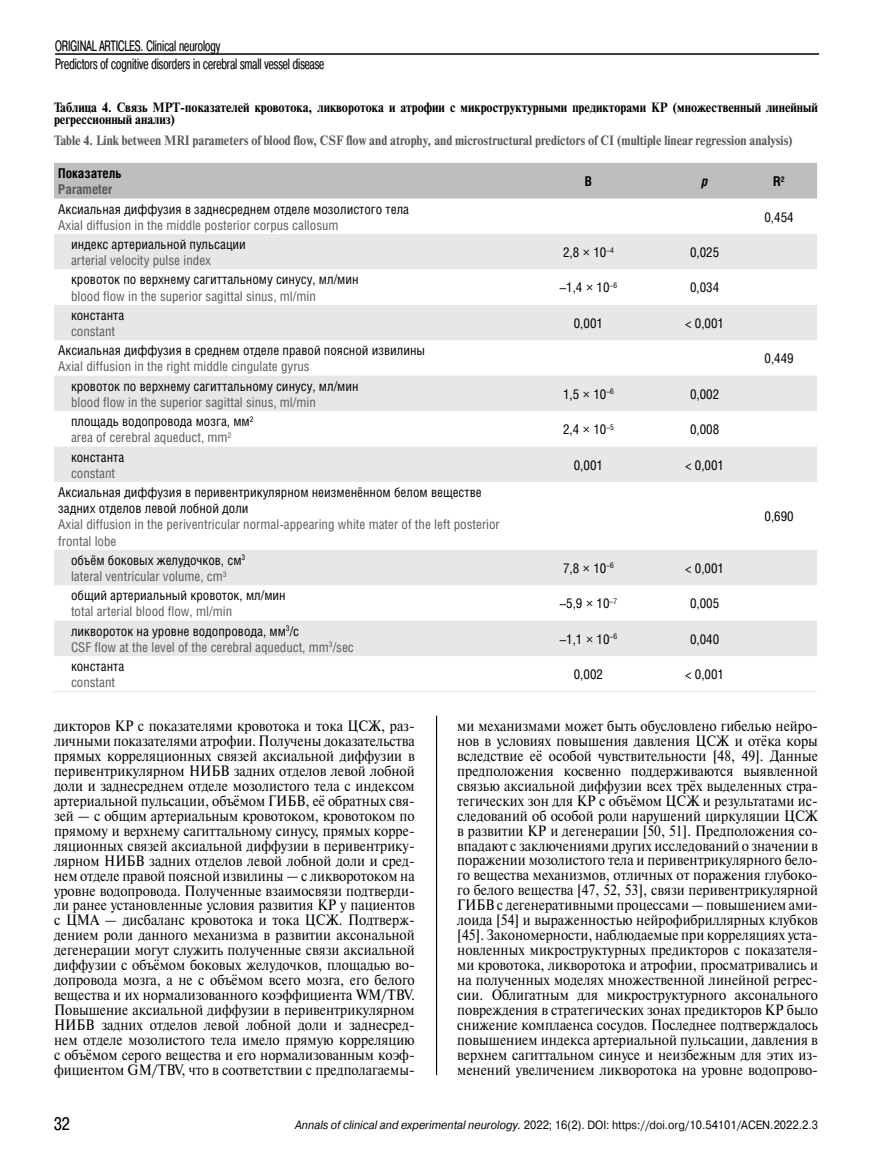
<style>
.page{position:relative;width:872px;height:1170px;background:#fff}
.page>*{position:absolute;margin:0;border:0;box-sizing:border-box;transform-origin:0 0}
.t1{font:18px "Pragmatica Cond C";color:#000}
.t2{font:15px/15px "Newton C";color:#000;text-align:justify;scale:.9 1}
.t3{font:15px/18px "Pragmatica Cond C";color:#000;scale:.8 1}
.t4{font:13.5px/16.2px "Helios Cond";color:#000}
.t5{font:13.5px/16.2px "Helios Cond";color:#58595b}
.t6{font:700 13.5px/12px "Newton C";color:#000;scale:.9 1}
.t7{font:700 13.5px "Newton C";color:#58595b;scale:.9 1}
.t8{font:700 13.5px "Helios Cond";color:#000}
.t9{font:700 13.5px "Helios Cond";color:#58595b}
.t10{font:italic 700 13.5px "Helios Cond";color:#000}
.t11{font:12px "Pragmatica";color:#000;scale:.9 1}
.s1{font-family:"Times New Roman";font-weight:700}
.s2{color:#58595b}
.s3{color:#000}
.s4{font-style:italic}
</style>
<div class="page">
<hr style="left:55px;top:53px;width:764px;height:2px;background:#000">
<hr style="left:436px;top:715px;width:1px;height:359px;background:#000">
<div style="left:54px;top:163px;width:763px;height:35px;background:#bcbec0"></div>
<svg style="left:54px;top:234px;width:763px;height:422px"></svg>
<hr style="left:54px;top:691px;width:454px;height:1px;background:#e6e7e8">
<hr style="left:508px;top:691px;width:160px;height:1px;background:#e6e7e8">
<hr style="left:668px;top:691px;width:73px;height:1px;background:#e6e7e8">
<hr style="left:741px;top:691px;width:76px;height:1px;background:#e6e7e8">
<p class="t3" style="left:55px;top:36px;width:338px">ORIGINAL ARTICLES. Clinical neurology<br>Predictors of cognitive disorders in cerebral small vessel disease</p>
<p class="t6" style="left:54px;top:102px;width:850px">Таблица 4. Связь МРТ-показателей кровотока, ликворотока и атрофии с микроструктурными предикторами КР (множественный линейный регрессионный анализ)</p>
<p class="t7" style="left:54px;top:133px;width:821px">Table 4. Link between MRI parameters of blood flow, CSF flow and atrophy, and microstructural predictors of CI (multiple linear regression analysis)</p>
<p class="t8" style="left:58px;top:165px;width:65px">Показатель</p>
<p class="t9" style="left:58px;top:181px;width:56px">Parameter</p>
<p class="t8" style="left:585px;top:173px;width:9px">B</p>
<p class="t10" style="left:701px;top:173px;width:8px">р</p>
<p class="t8" style="left:773px;top:173px;width:13px">R<sup>2</sup></p>
<p class="t4" style="left:58px;top:200px;width:352px">Аксиальная диффузия в заднесреднем отделе мозолистого тела</p>
<p class="t5" style="left:58px;top:216px;width:282px">Axial diffusion in the middle posterior corpus callosum</p>
<p class="t4" style="left:71px;top:236px;width:176px">индекс артериальной пульсации</p>
<p class="t5" style="left:71px;top:252px;width:141px">arterial velocity pulse index</p>
<p class="t4" style="left:71px;top:271px;width:289px">кровоток по верхнему сагиттальному синусу, мл/мин</p>
<p class="t5" style="left:71px;top:287px;width:246px">blood flow in the superior sagittal sinus, ml/min</p>
<p class="t4" style="left:71px;top:306px;width:55px">константа</p>
<p class="t5" style="left:71px;top:323px;width:46px">constant</p>
<p class="t4" style="left:58px;top:342px;width:368px">Аксиальная диффузия в среднем отделе правой поясной извилины</p>
<p class="t5" style="left:58px;top:358px;width:253px">Axial diffusion in the right middle cingulate gyrus</p>
<p class="t4" style="left:71px;top:377px;width:289px">кровоток по верхнему сагиттальному синусу, мл/мин</p>
<p class="t5" style="left:71px;top:393px;width:246px">blood flow in the superior sagittal sinus, ml/min</p>
<p class="t4" style="left:563px;top:244px;width:52px">2,8 <span class="s1">×</span> 10<sup>–4</sup></p>
<p class="t4" style="left:690px;top:244px;width:31px">0,025</p>
<p class="t4" style="left:560px;top:279px;width:59px">–1,4 <span class="s1">×</span> 10<sup>–6</sup></p>
<p class="t4" style="left:690px;top:279px;width:31px">0,034</p>
<p class="t4" style="left:574px;top:315px;width:31px">0,001</p>
<p class="t4" style="left:685px;top:315px;width:40px">&lt; 0,001</p>
<p class="t4" style="left:563px;top:385px;width:52px">1,5 <span class="s1">×</span> 10<sup>–6</sup></p>
<p class="t4" style="left:690px;top:385px;width:31px">0,002</p>
<p class="t4" style="left:71px;top:413px;width:184px">площадь водопровода мозга, мм<sup>2 </sup><span class="s2">area of cerebral aqueduct, mm</span><sup>2</sup></p>
<p class="t4" style="left:563px;top:421px;width:52px">2,4 <span class="s1">×</span> 10<sup>–5</sup></p>
<p class="t4" style="left:690px;top:421px;width:31px">0,008</p>
<p class="t4" style="left:71px;top:448px;width:55px">константа</p>
<p class="t5" style="left:71px;top:464px;width:46px">constant</p>
<p class="t4" style="left:574px;top:456px;width:31px">0,001</p>
<p class="t4" style="left:685px;top:456px;width:40px">&lt; 0,001</p>
<p class="t4" style="left:58px;top:484px;width:425px">Аксиальная диффузия в перивентрикулярном неизменённом белом веществе задних отделов левой лобной доли</p>
<p class="t5" style="left:58px;top:516px;width:443px">Axial diffusion in the periventricular normal-appearing white mater of the left posterior frontal lobe</p>
<p class="t5" style="left:71px;top:551px;width:176px"><span class="s3">объём боковых желудочков, см</span><sup>3 </sup>lateral ventricular volume, cm<sup>3</sup></p>
<p class="t4" style="left:563px;top:559px;width:52px">7,8 <span class="s1">×</span> 10<sup>–6</sup></p>
<p class="t4" style="left:685px;top:559px;width:40px">&lt; 0,001</p>
<p class="t4" style="left:71px;top:587px;width:216px">общий артериальный кровоток, мл/мин</p>
<p class="t5" style="left:71px;top:603px;width:163px">total arterial blood flow, ml/min</p>
<p class="t4" style="left:560px;top:595px;width:59px">–5,9 <span class="s1">×</span> 10<sup>–7</sup></p>
<p class="t4" style="left:690px;top:595px;width:31px">0,005</p>
<p class="t5" style="left:71px;top:622px;width:284px"><span class="s3">ликвороток на уровне водопровода, мм</span><sup>3</sup><span class="s3">/с<br></span>CSF flow at the level of the cerebral aqueduct, mm<sup>3</sup>/sec</p>
<p class="t4" style="left:560px;top:630px;width:59px">–1,1 <span class="s1">×</span> 10<sup>–6</sup></p>
<p class="t4" style="left:690px;top:630px;width:31px">0,040</p>
<p class="t4" style="left:71px;top:658px;width:55px">константа</p>
<p class="t5" style="left:71px;top:674px;width:46px">constant</p>
<p class="t4" style="left:574px;top:666px;width:31px">0,002</p>
<p class="t4" style="left:685px;top:666px;width:40px">&lt; 0,001</p>
<p class="t4" style="left:764px;top:208px;width:31px">0,454</p>
<p class="t4" style="left:764px;top:350px;width:31px">0,449</p>
<p class="t4" style="left:764px;top:508px;width:31px">0,690</p>
<p class="t2" style="left:54px;top:718px;width:402px">дикторов КР с показателями кровотока и тока ЦСЖ, раз&shy;личными показателями атрофии. Получены доказательства прямых корреляционных связей аксиальной диффузии в перивентрикулярном НИБВ задних отделов левой лобной доли и заднесреднем отделе мозолистого тела с индексом артериальной пульсации, объёмом ГИБВ, её обратных свя&shy;зей — с общим артериальным кровотоком, кровотоком по прямому и верхнему сагиттальному синусу, прямых корре&shy;ляционных связей аксиальной диффузии в перивентрику&shy;лярном НИБВ задних отделов левой лобной доли и сред&shy;нем отделе правой поясной извилины — с ликворотоком на уровне водопровода. Полученные взаимосвязи подтверди&shy;ли ранее установленные условия развития КР у пациентов с ЦМА — дисбаланс кровотока и тока ЦСЖ. Подтверж&shy;дением роли данного механизма в развитии аксональной дегенерации могут служить полученные связи аксиальной диффузии с объёмом боковых желудочков, площадью во&shy;допровода мозга, а не с объёмом всего мозга, его белого вещества и их нормализованного коэффициента WM/TBV.<br>Повышение аксиальной диффузии в перивентрикулярном НИБВ задних отделов левой лобной доли и заднесред&shy;нем отделе мозолистого тела имело прямую корреляцию с объёмом серого вещества и его нормализованным коэф&shy;фициентом GM/TBV, что в соответствии с предполагаемы-</p>
<p class="t2" style="left:457px;top:718px;width:402px">ми механизмами может быть обусловлено гибелью нейро&shy;нов в условиях повышения давления ЦСЖ и отёка коры вследствие её особой чувствительности [48, 49]. Данные предположения косвенно поддерживаются выявленной связью аксиальной диффузии всех трёх выделенных стра&shy;тегических зон для КР с объёмом ЦСЖ и результатами ис&shy;следований об особой роли нарушений циркуляции ЦСЖ в развитии КР и дегенерации [50, 51]. Предположения со&shy;впадают с заключениями других исследований о значении в поражении мозолистого тела и перивентрикулярного бело&shy;го вещества механизмов, отличных от поражения глубоко&shy;го белого вещества [47, 52, 53], связи перивентрикулярной ГИБВ с дегенеративными процессами — повышением ами&shy;лоида [54] и выраженностью нейрофибриллярных клубков [45]. Закономерности, наблюдаемые при корреляциях уста&shy;новленных микроструктурных предикторов с показателя&shy;ми кровотока, ликворотока и атрофии, просматривались и на полученных моделях множественной линейной регрес&shy;сии. Облигатным для микроструктурного аксонального повреждения в стратегических зонах предикторов КР было снижение комплаенса сосудов. Последнее подтверждалось повышением индекса артериальной пульсации, давления в верхнем сагиттальном синусе и неизбежным для этих из&shy;менений увеличением ликворотока на уровне водопрово-</p>
<p class="t1" style="left:54px;top:1113px;width:17px">32</p>
<p class="t11" style="left:295px;top:1117px;width:582px"><span class="s4">Annals of clinical and experimental neurology.</span> 2022; 16(2). DOI: https://doi.org/10.54101/ACEN.2022.2.3</p>
</div>
